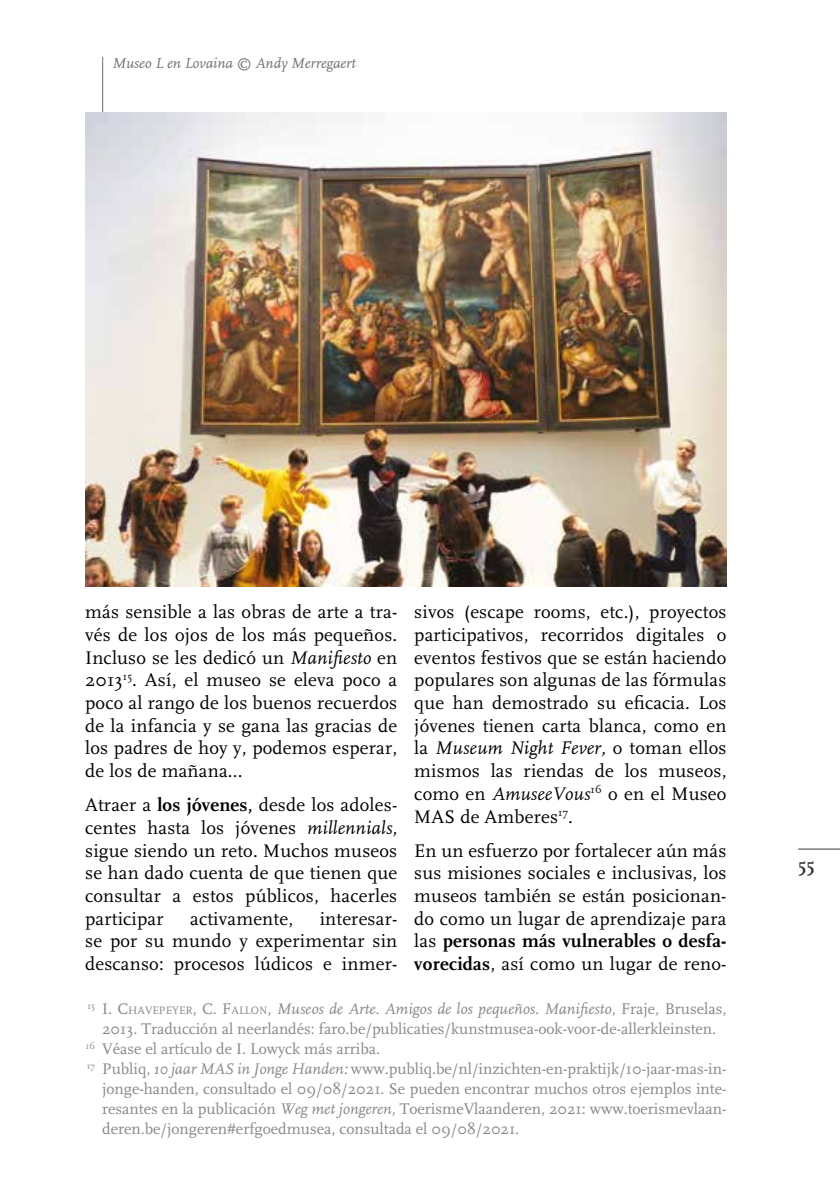
<style>
.page{position:relative;width:840px;height:1191px;background:#fff}
.page>*{position:absolute;margin:0;border:0;box-sizing:border-box;transform-origin:0 0}
.t1{font:19px/22.8px "FF Scala";letter-spacing:.01em;color:#000;text-align:justify}
.t2{font:700 19px "FF Scala";color:#373636}
.t3{font:16px "FF Scala";color:#878787}
.t4{font:italic 16px "FF Scala";color:#878787}
.t5{font:italic 15px "FF Scala";color:#706f6f}
.s1{font-style:italic}
.s2{font-weight:700}
.s3{font-style:normal}
.s4{font-style:normal;font-size:11.2px}
</style>
<div class="page">
<hr style="left:797px;top:848px;width:42px;height:1px;background:#373636">
<hr style="left:102px;top:57px;width:1px;height:72px;background:#706f6f">
<img style="left:85px;top:113px;width:641px;height:473px">
<p class="t5" style="left:112px;top:55px;width:245px">Museo L en Lovaina © Andy Merregaert</p>
<p class="t1" style="left:85px;top:601px;width:313px">más sensible a las obras de arte a tra&shy;vés de los ojos de los más pequeños.<br>Incluso se les dedicó un <span class="s1">Manifiesto</span> en 2013<sup>15</sup>. Así, el museo se eleva poco a poco al rango de los buenos recuerdos de la infancia y se gana las gracias de los padres de hoy y, podemos esperar, de los de mañana...</p>
<p class="t1" style="left:85px;top:794px;width:313px">Atraer a <span class="s2">los jóvenes,</span> desde los adoles&shy;centes hasta los jóvenes <span class="s1">millennials, </span>sigue siendo un reto. Muchos museos se han dado cuenta de que tienen que consultar a estos públicos, hacerles participar</p>
<p class="t1" style="left:414px;top:601px;width:313px">sivos (escape rooms, etc.), proyectos participativos, recorridos digitales o eventos festivos que se están haciendo populares son algunas de las fórmulas que han demostrado su eficacia. Los jóvenes tienen carta blanca, como en la <span class="s1">Museum Night Fever,</span> o toman ellos mismos las riendas de los museos, como en <span class="s1">AmuseeVous</span><sup>16</sup> o en el Museo MAS de Amberes<sup>17</sup>.</p>
<p class="t1" style="left:414px;top:839px;width:313px">En un esfuerzo por fortalecer aún más sus misiones sociales e inclusivas, los museos también se están posicionan&shy;do como un lugar de aprendizaje para las <span class="s2">personas más vulnerables o desfa&shy;vorecidas</span>, así como un lugar de reno-</p>
<p class="t4" style="left:87px;top:1000px;width:640px"><sup>15</sup> <span class="s3">I. C</span><span class="s4">HAVEPEYER</span><span class="s3">, C. F</span><span class="s4">ALLON</span><span class="s3">,</span> Museos de Arte. Amigos de los pequeños. Manifiesto, <span class="s3">Fraje, Bruselas,</span></p>
<p class="t3" style="left:102px;top:1020px;width:615px">2013. Traducción al neerlandés: faro.be/publicaties/kunstmusea-ook-voor-de-allerkleinsten.</p>
<p class="t3" style="left:86px;top:1040px;width:296px"><sup>16</sup> Véase el artículo de I. Lowyck más arriba.</p>
<p class="t3" style="left:87px;top:1060px;width:640px"><sup>17</sup> Publiq, <span class="s1">10 jaar MAS in Jonge Handen:</span> www.publiq.be/nl/inzichten-en-praktijk/10-jaar-mas-in-</p>
<p class="t3" style="left:102px;top:1080px;width:625px">jonge-handen, consultado el 09/08/2021. Se pueden encontrar muchos otros ejemplos inte-</p>
<p class="t3" style="left:102px;top:1100px;width:625px">resantes en la publicación <span class="s1">Weg met jongeren,</span> ToerismeVlaanderen, 2021: www.toerismevlaan-</p>
<p class="t3" style="left:102px;top:1120px;width:418px">deren.be/jongeren#erfgoedmusea, consultada el 09/08/2021.</p>
<p class="t1" style="left:85px;top:907px;width:313px;text-indent:234px">interesar&shy;se por su mundo y experimentar sin descanso: procesos lúdicos e inmer-</p>
<p class="t1" style="left:190px;top:907px;width:104px">activamente,</p>
<p class="t2" style="left:797px;top:853px;width:18px">55</p>
</div>
